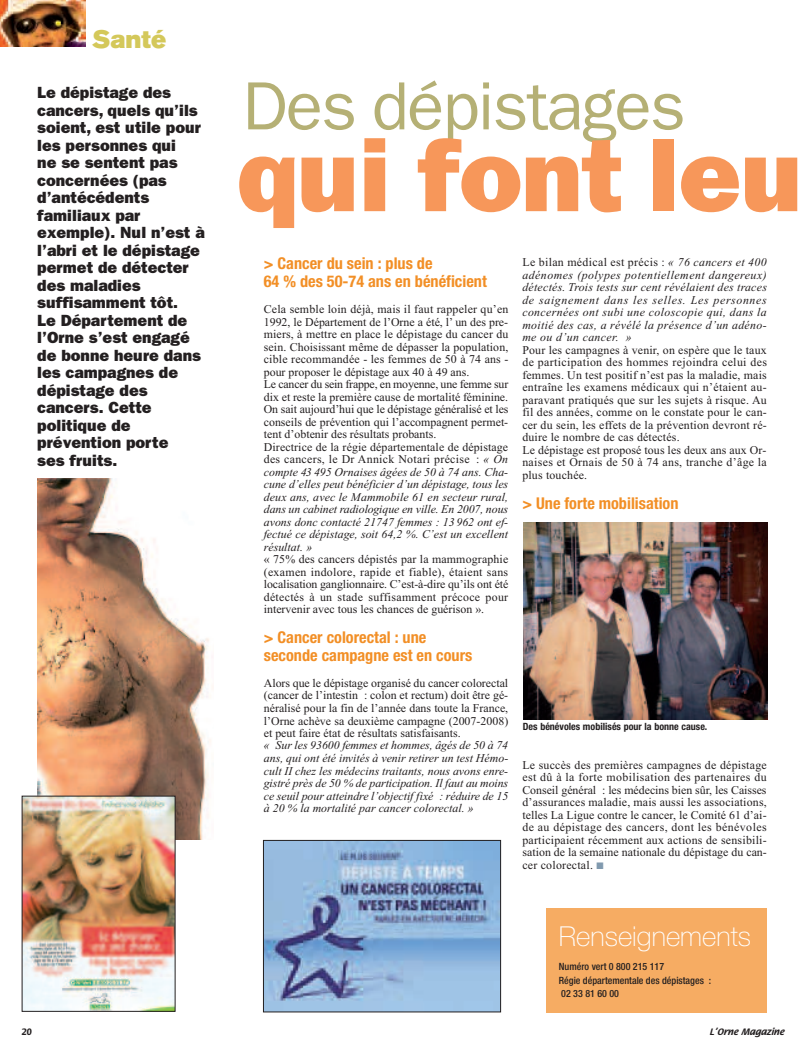
<style>
.page{position:relative;width:804px;height:1055px;background:#fff}
.page>*{position:absolute;margin:0;border:0;box-sizing:border-box;transform-origin:0 0}
.t1{font:800 104.75px "Franklin Gothic";letter-spacing:-.005em;color:#f7975a}
.t2{font:68.38px "Franklin Gothic";letter-spacing:-.025em;color:#b5b075}
.t3{font:100 27.5px "Helvetica Neue";color:#fff}
.t4{font:25px "Akzidenz Grotesk BE Super";color:#d4c85a}
.t5{font:800 16.25px/17.5px "Franklin Gothic";color:#231f20}
.t6{font:700 condensed 16.25px/17.5px "Helvetica Neue";color:#f28f26}
.t7{font:11.88px/12.5px "Times New Roman";letter-spacing:.01em;color:#231f20;text-align:justify}
.t8{font:italic 11.88px/12.5px "Times New Roman";letter-spacing:.025em;color:#231f20;text-align:justify}
.t9{font:500 condensed 10px/13.8px "Helvetica Neue";color:#231f20}
.t10{font:700 condensed 10px "Helvetica Neue";color:#231f20}
.t11{font:italic 700 10px "Flora";color:#231f20}
.t12{font:700 10px "Flora";color:#231f20}
.s1{font-style:italic}
.s2{font-style:normal}
.s3{color:#819aaf}
</style>
<div class="page">
<img style="left:0;top:0;width:768px;height:1013px">
<h3 class="t4" style="left:92px;top:29px;width:75px">Santé</h3>
<p class="t5" style="left:37px;top:85px;width:169px">Le dépistage des cancers, quels qu’ils soient, est utile pour les personnes qui<br>ne se sentent pas concernées (pas d’antécédents familiaux par exemple). Nul n’est à l’abri et le dépistage permet de détecter des maladies suffisamment tôt.<br>Le Département de l’Orne s’est engagé de bonne heure dans les campagnes de dépistage des cancers. Cette politique de prévention porte<br>ses fruits.</p>
<h2 class="t2" style="left:242px;top:82px;width:444px">Des dépistages</h2>
<h1 class="t1" style="left:237px;top:139px;width:568px">qui font leu</h1>
<h3 class="t6" style="left:264px;top:256px;width:224px">&gt; Cancer du sein : plus de<br>64 % des 50-74 ans en bénéficient</h3>
<p class="t7" style="left:264px;top:303px;width:246px;text-align:left">Cela semble loin déjà, mais il faut rappeler qu’en 1992, le Département de l’Orne a été, l’ un des pre&shy;miers, à mettre en place le dépistage du cancer du sein. Choisissant même de dépasser la population, cible recommandée - les femmes de 50 à 74 ans - pour proposer le dépistage aux 40 à 49 ans.<br>Le cancer du sein frappe, en moyenne, une femme sur dix et reste la première cause de mortalité féminine.<br>On sait aujourd’hui que le dépistage généralisé et les conseils de prévention qui l’accompagnent permet&shy;tent d’obtenir des résultats probants.<br>Directrice de la régie départementale de dépistage des cancers, le Dr Annick Notari précise : <span class="s1">« On compte 43 495 Ornaises âgées de 50 à 74 ans. Cha&shy;cune d’elles peut bénéficier d’un dépistage, tous les deux ans, avec le Mammobile 61 en secteur rural, dans un cabinet radiologique en ville. En 2007, nous avons donc contacté 21747 femmes : 13 962 ont ef&shy;fectué ce dépistage, soit 64,2 %. C’est un excellent résultat. »</span></p>
<p class="t7" style="left:264px;top:553px;width:246px">« 75% des cancers dépistés par la mammographie (examen indolore, rapide et fiable), étaient sans localisation ganglionnaire. C’est-à-dire qu’ils ont été détectés à un stade suffisamment précoce pour intervenir avec tous les chances de guérison ».</p>
<h3 class="t6" style="left:264px;top:630px;width:210px">&gt; Cancer colorectal : une seconde campagne est en cours</h3>
<p class="t7" style="left:264px;top:677px;width:246px">Alors que le dépistage organisé du cancer colorectal (cancer de l’intestin : colon et rectum) doit être gé&shy;néralisé pour la fin de l’année dans toute la France, l’Orne achève sa deuxième campagne (2007-2008) et peut faire état de résultats satisfaisants.</p>
<p class="t8" style="left:264px;top:740px;width:246px">« Sur les 93600 femmes et hommes, âgés de 50 à 74 ans, qui ont été invités à venir retirer un test Hémo&shy;cult II chez les médecins traitants, nous avons enre&shy;gistré près de 50 % de participation. Il faut au moins ce seuil pour atteindre l’objectif fixé : réduire de 15 à 20 % la mortalité par cancer colorectal. »</p>
<p class="t8" style="left:522px;top:257px;width:246px"><span class="s2">Le bilan médical est précis :</span> « 76 cancers et 400 adénomes (polypes potentiellement dangereux) détectés. Trois tests sur cent révélaient des traces de saignement dans les selles. Les personnes concernées ont subi une coloscopie qui, dans la moitié des cas, a révélé la présence d’un adéno&shy;me ou d’un cancer. »</p>
<p class="t7" style="left:522px;top:343px;width:246px;text-align:left">Pour les campagnes à venir, on espère que le taux de participation des hommes rejoindra celui des femmes. Un test positif n’est pas la maladie, mais entraîne les examens médicaux qui n’étaient au&shy;paravant pratiqués que sur les sujets à risque. Au fil des années, comme on le constate pour le can&shy;cer du sein, les effets de la prévention devront ré&shy;duire le nombre de cas détectés.<br>Le dépistage est proposé tous les deux ans aux Or&shy;naises et Ornais de 50 à 74 ans, tranche d’âge la plus touchée.</p>
<h3 class="t6" style="left:522px;top:495px;width:158px">&gt; Une forte mobilisation</h3>
<p class="t10" style="left:523px;top:722px;width:186px">Des bénévoles mobilisés pour la bonne cause.</p>
<p class="t7" style="left:522px;top:758px;width:246px">Le succès des premières campagnes de dépistage est dû à la forte mobilisation des partenaires du Conseil général : les médecins bien sûr, les Caisses d’assurances maladie, mais aussi les associations, telles La Ligue contre le cancer, le Comité 61 d’ai&shy;de au dépistage des cancers, dont les bénévoles participaient récemment aux actions de sensibili&shy;sation de la semaine nationale du dépistage du can&shy;cer colorectal. <span class="s3">■</span></p>
<h3 class="t3" style="left:559px;top:926px;width:194px">Renseignements</h3>
<p class="t9" style="left:559px;top:960px;width:154px">Numéro vert 0 800 215 117<br>Régie départementale des dépistages :<br>02 33 81 60 00</p>
<p class="t12" style="left:22px;top:1028px;width:11px">20</p>
<p class="t11" style="left:709px;top:1028px;width:78px">L’Orne Magazine</p>
</div>
